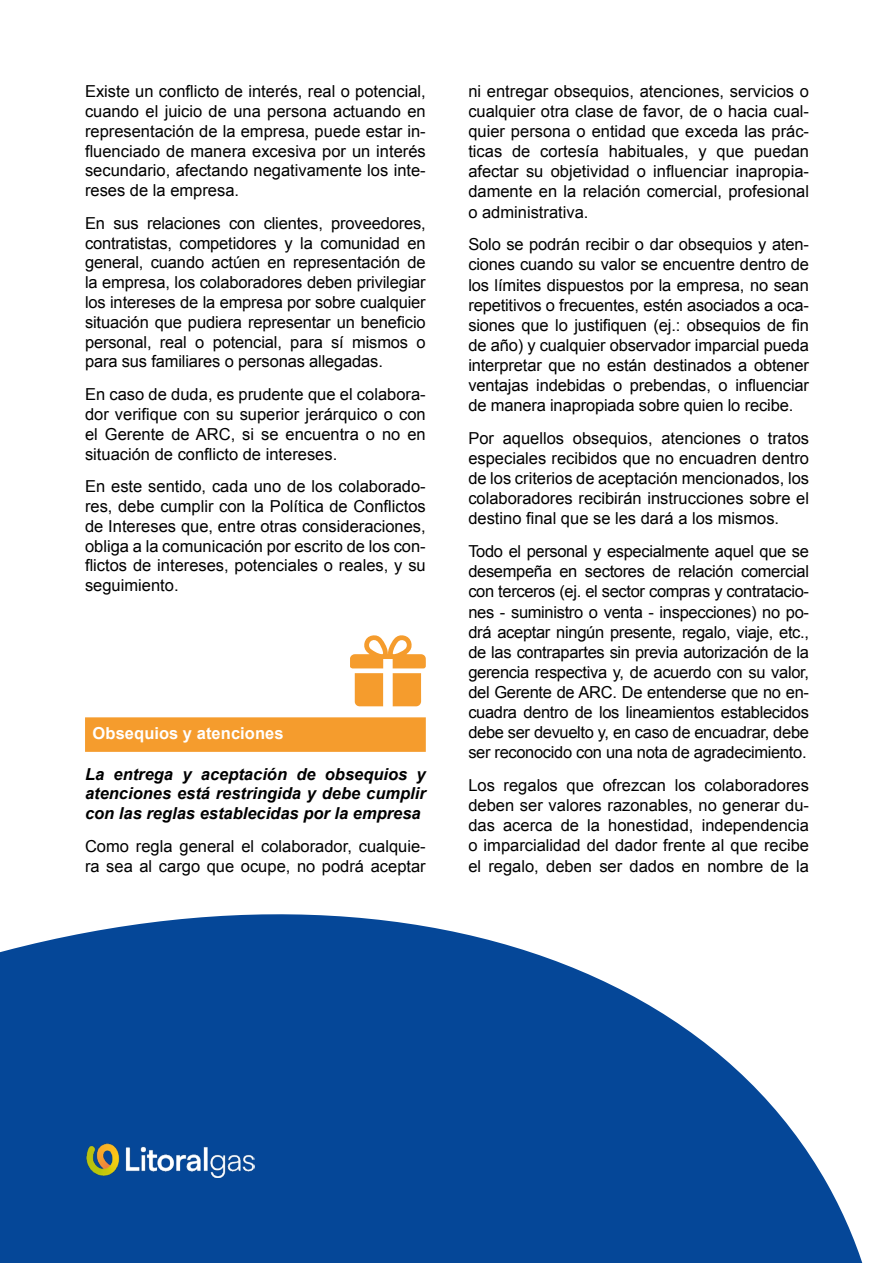
<style>
.page{position:relative;width:893px;height:1263px;background:#fff}
.page>*{position:absolute;margin:0;border:0;box-sizing:border-box;transform-origin:0 0}
.t1{font:16.5px/20.1px "Arial";color:#000;text-align:justify}
.t2{font:italic 700 16.5px/19.8px "Arial";color:#000;text-align:justify}
.t3{font:700 16.5px "Arial";letter-spacing:.005em;color:#fff}
</style>
<div class="page">
<div style="left:85px;top:717px;width:341px;height:35px;background:#f59c2d"></div>
<svg style="left:0;top:914px;width:863px;height:349px;fill:#054798"></svg>
<svg style="left:350px;top:635px;width:76px;height:71px"></svg>
<img style="left:85px;top:1144px;width:170px;height:34px">
<p class="t1" style="left:85px;top:82px;width:342px">Existe un conflicto de interés, real o potencial, cuando el juicio de una persona actuando en representación de la empresa, puede estar in&shy;fluenciado de manera excesiva por un interés secundario, afectando negativamente los inte&shy;reses de la empresa.</p>
<p class="t1" style="left:85px;top:213px;width:342px">En sus relaciones con clientes, proveedores, contratistas, competidores y la comunidad en general, cuando actúen en representación de la empresa, los colaboradores deben privilegiar los intereses de la empresa por sobre cualquier situación que pudiera representar un beneficio personal, real o potencial, para sí mismos o para sus familiares o personas allegadas.</p>
<p class="t1" style="left:85px;top:384px;width:342px">En caso de duda, es prudente que el colabora&shy;dor verifique con su superior jerárquico o con el Gerente de ARC, si se encuentra o no en situación de conflicto de intereses.</p>
<p class="t1" style="left:85px;top:476px;width:342px">En este sentido, cada uno de los colaborado&shy;res, debe cumplir con la Política de Conflictos de Intereses que, entre otras consideraciones, obliga a la comunicación por escrito de los con&shy;flictos de intereses, potenciales o reales, y su seguimiento.</p>
<p class="t3" style="left:93px;top:722px;width:193px">Obsequios y atenciones</p>
<p class="t2" style="left:85px;top:764px;width:342px">La entrega y aceptación de obsequios y atenciones está restringida y debe cumplir con las reglas establecidas por la empresa</p>
<p class="t1" style="left:85px;top:836px;width:342px">Como regla general el colaborador, cualquie&shy;ra sea al cargo que ocupe, no podrá aceptar</p>
<p class="t1" style="left:468px;top:81px;width:342px">ni entregar obsequios, atenciones, servicios o cualquier otra clase de favor, de o hacia cual&shy;quier persona o entidad que exceda las prác&shy;ticas de cortesía habituales, y que puedan afectar su objetividad o influenciar inapropia&shy;damente en la relación comercial, profesional o administrativa.</p>
<p class="t1" style="left:468px;top:235px;width:342px">Solo se podrán recibir o dar obsequios y aten&shy;ciones cuando su valor se encuentre dentro de los límites dispuestos por la empresa, no sean repetitivos o frecuentes, estén asociados a oca&shy;siones que lo justifiquen (ej.: obsequios de fin de año) y cualquier observador imparcial pueda interpretar que no están destinados a obtener ventajas indebidas o prebendas, o influenciar de manera inapropiada sobre quien lo recibe.</p>
<p class="t1" style="left:468px;top:428px;width:342px">Por aquellos obsequios, atenciones o tratos especiales recibidos que no encuadren dentro de los criterios de aceptación mencionados, los colaboradores recibirán instrucciones sobre el destino final que se les dará a los mismos.</p>
<p class="t1" style="left:468px;top:542px;width:342px">Todo el personal y especialmente aquel que se desempeña en sectores de relación comercial con terceros (ej. el sector compras y contratacio&shy;nes - suministro o venta - inspecciones) no po&shy;drá aceptar ningún presente, regalo, viaje, etc., de las contrapartes sin previa autorización de la gerencia respectiva y, de acuerdo con su valor, del Gerente de ARC. De entenderse que no en&shy;cuadra dentro de los lineamientos establecidos debe ser devuelto y, en caso de encuadrar, debe ser reconocido con una nota de agradecimiento.</p>
<p class="t1" style="left:468px;top:775px;width:342px">Los regalos que ofrezcan los colaboradores deben ser valores razonables, no generar du&shy;das acerca de la honestidad, independencia o imparcialidad del dador frente al que recibe el regalo, deben ser dados en nombre de la</p>
</div>
